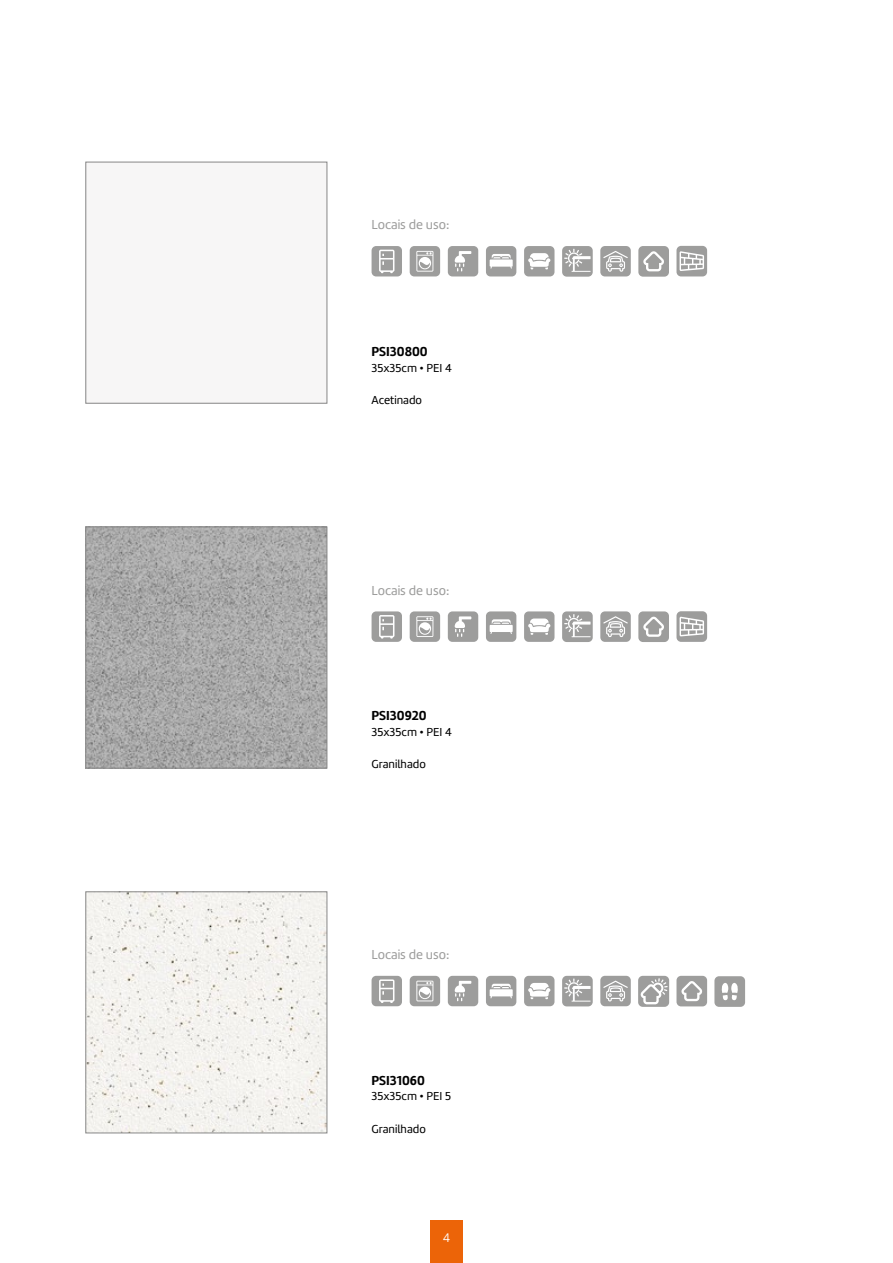
<style>
.page{position:relative;width:893px;height:1263px;background:#fff}
.page>*{position:absolute;margin:0;border:0;box-sizing:border-box;transform-origin:0 0}
.t1{font:13.5px "Amelia Basic";color:#9d9d9c}
.t2{font:13.5px "Amelia Basic Bold";color:#000}
.t3{font:12px "Amelia Basic";color:#000}
.t4{font:12px "Open Sans";color:#fff}
</style>
<div class="page">
<div style="left:430px;top:1220px;width:33px;height:43px;background:#ec6408"></div>
<div style="left:85px;top:162px;width:242px;height:242px;border:1px solid #878787"></div>
<img style="left:87px;top:528px;width:238px;height:238px">
<div style="left:85px;top:526px;width:242px;height:242px;border:1px solid #878787"></div>
<img style="left:87px;top:893px;width:238px;height:238px">
<div style="left:85px;top:891px;width:242px;height:242px;border:1px solid #878787"></div>
<svg style="left:448px;top:246px;width:30px;height:30px"></svg>
<svg style="left:448px;top:611px;width:30px;height:31px"></svg>
<svg style="left:448px;top:976px;width:30px;height:30px"></svg>
<svg style="left:524px;top:246px;width:30px;height:30px"></svg>
<svg style="left:524px;top:611px;width:30px;height:31px"></svg>
<svg style="left:524px;top:976px;width:30px;height:30px"></svg>
<svg style="left:486px;top:246px;width:30px;height:30px"></svg>
<svg style="left:486px;top:611px;width:30px;height:31px"></svg>
<svg style="left:486px;top:976px;width:30px;height:30px"></svg>
<svg style="left:372px;top:246px;width:30px;height:30px"></svg>
<svg style="left:372px;top:611px;width:30px;height:31px"></svg>
<svg style="left:372px;top:976px;width:30px;height:30px"></svg>
<svg style="left:410px;top:246px;width:30px;height:30px"></svg>
<svg style="left:410px;top:611px;width:30px;height:31px"></svg>
<svg style="left:410px;top:976px;width:30px;height:30px"></svg>
<svg style="left:562px;top:246px;width:31px;height:31px"></svg>
<svg style="left:562px;top:611px;width:31px;height:31px"></svg>
<svg style="left:562px;top:976px;width:31px;height:30px"></svg>
<svg style="left:600px;top:246px;width:31px;height:30px"></svg>
<svg style="left:600px;top:611px;width:31px;height:31px"></svg>
<svg style="left:600px;top:976px;width:31px;height:30px"></svg>
<svg style="left:638px;top:246px;width:31px;height:31px"></svg>
<svg style="left:638px;top:611px;width:31px;height:31px"></svg>
<svg style="left:676px;top:976px;width:31px;height:30px"></svg>
<svg style="left:676px;top:246px;width:31px;height:30px"></svg>
<svg style="left:676px;top:611px;width:31px;height:31px"></svg>
<svg style="left:638px;top:976px;width:31px;height:31px"></svg>
<svg style="left:714px;top:976px;width:31px;height:31px"></svg>
<p class="t1" style="left:372px;top:217px;width:79px">Locais de uso:</p>
<p class="t2" style="left:372px;top:343px;width:58px">PSI30800</p>
<p class="t3" style="left:372px;top:361px;width:82px">35x35cm • PEI 4</p>
<p class="t3" style="left:372px;top:393px;width:52px">Acetinado</p>
<p class="t1" style="left:372px;top:582px;width:79px">Locais de uso:</p>
<p class="t2" style="left:372px;top:708px;width:57px">PSI30920</p>
<p class="t3" style="left:372px;top:725px;width:82px">35x35cm • PEI 4</p>
<p class="t3" style="left:372px;top:757px;width:56px">Granilhado</p>
<p class="t1" style="left:372px;top:947px;width:79px">Locais de uso:</p>
<p class="t2" style="left:372px;top:1072px;width:55px">PSI31060</p>
<p class="t3" style="left:372px;top:1089px;width:81px">35x35cm • PEI 5</p>
<p class="t3" style="left:372px;top:1122px;width:56px">Granilhado</p>
<p class="t4" style="left:443px;top:1230px;width:8px">4</p>
</div>
